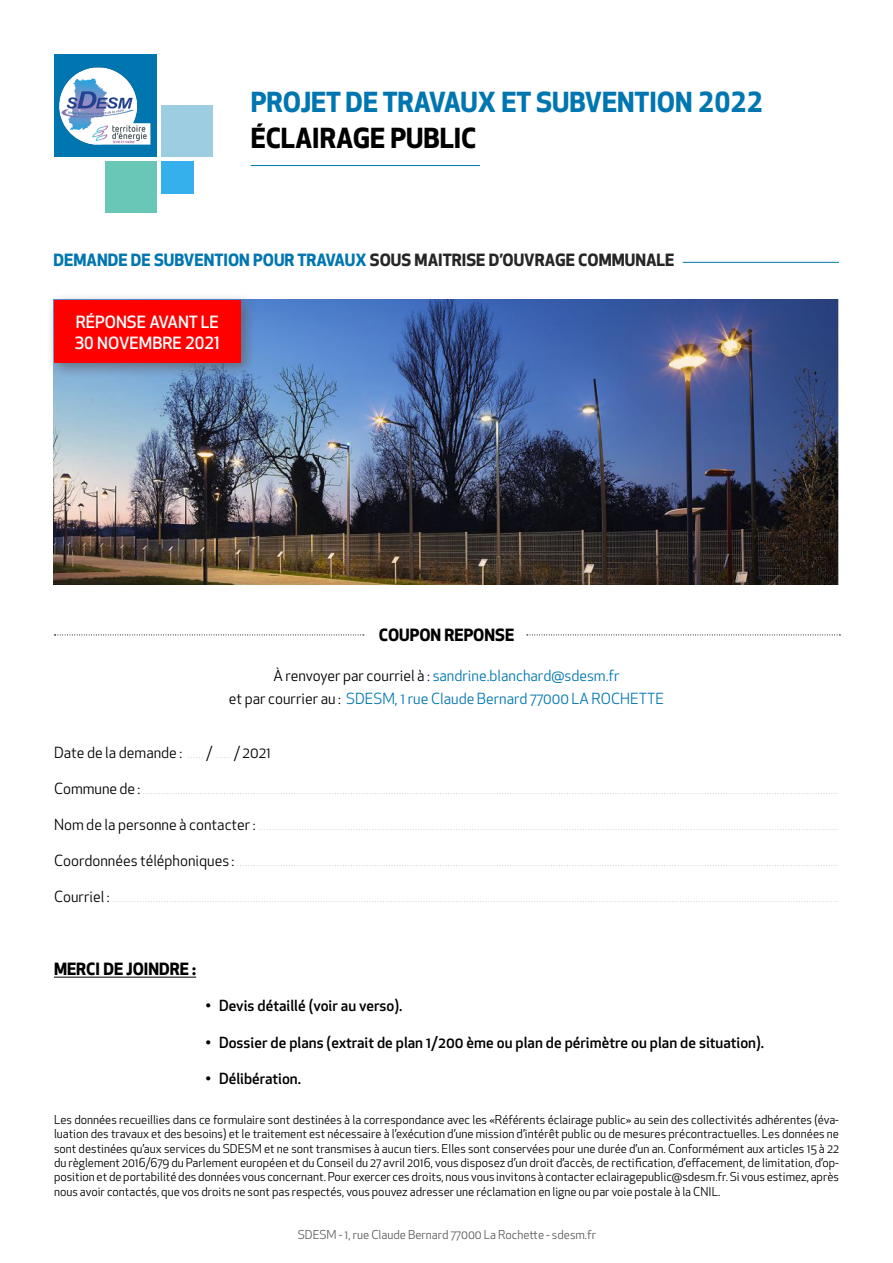
<style>
.page{position:relative;width:893px;height:1263px;background:#fff}
.page>*{position:absolute;margin:0;border:0;box-sizing:border-box;transform-origin:0 0}
.t1{font:700 27px "Apex New";color:#0076b1}
.t2{font:700 27px "Apex New";color:#000}
.t3{font:700 16.5px "Apex New";color:#0076b1}
.t4{font:700 16.5px "Apex New";color:#000}
.t5{font:500 16.5px "Apex New";color:#fff}
.t6{font:100 15px "Apex New";color:#000}
.t7{font:500 15px "Apex New";color:#000}
.t8{font:15px "Apex New";color:#0076b1}
.t9{font:15px "Apex New";color:#000}
.t10{font:12px/14.4px "Apex New";color:#000;text-align:justify}
.t11{font:12px "Apex New";color:#5c5c5f}
.s1{color:#262626}
.s2{color:#000}
.s3{color:#002060}
.s4{font-weight:100}
.s5{font-weight:400}
</style>
<div class="page">
<hr style="left:251px;top:165px;width:229px;height:1px;background:#0076b1">
<div style="left:54px;top:54px;width:102px;height:102px;background:#0076b1"></div>
<div style="left:161px;top:105px;width:51px;height:51px;background:#9dcde1"></div>
<div style="left:105px;top:162px;width:51px;height:51px;background:#68c7b7"></div>
<div style="left:161px;top:162px;width:32px;height:32px;background:#35b0ec"></div>
<img style="left:59px;top:67px;width:92px;height:78px">
<hr style="left:54px;top:977px;width:142px;height:1px;background:#000">
<svg style="left:54px;top:634px;width:310px;height:1px"></svg>
<svg style="left:527px;top:634px;width:313px;height:1px"></svg>
<hr style="left:683px;top:262px;width:156px;height:1px;background:#0076b1">
<img style="left:54px;top:300px;width:785px;height:284px">
<div style="left:46px;top:293px;width:210px;height:85px;background:#5f5e63;opacity:.75"></div>
<div style="left:54px;top:300px;width:187px;height:62px;background:#f00"></div>
<p class="t1" style="left:251px;top:82px;width:514px">PROJET DE TRAVAUX ET SUBVENTION 2022</p>
<p class="t2" style="left:251px;top:118px;width:227px">ÉCLAIRAGE PUBLIC</p>
<p class="t3" style="left:54px;top:247px;width:622px">DEMANDE DE SUBVENTION POUR TRAVAUX <span class="s1">SOUS MAITRISE D’OUVRAGE COMMUNALE</span></p>
<p class="t5" style="left:76px;top:311px;width:145px">RÉPONSE AVANT LE</p>
<p class="t5" style="left:75px;top:332px;width:147px">30 NOVEMBRE 2021</p>
<p class="t4" style="left:379px;top:623px;width:137px">COUPON REPONSE</p>
<p class="t8" style="left:273px;top:666px;width:348px"><span class="s2">À renvoyer par courriel à</span> <span class="s3">:</span> sandrine.blanchard@sdesm.fr</p>
<p class="t8" style="left:229px;top:689px;width:437px"><span class="s2">et par courrier au :</span> SDESM, 1 rue Claude Bernard 77000 LA ROCHETTE</p>
<p class="t9" style="left:54px;top:743px;width:219px">Date de la demande : <span class="s4">......</span> / <span class="s4">......</span> / 2021</p>
<p class="t6" style="left:54px;top:779px;width:786px"><span class="s5">Commune de :</span> ..................................................................................................................................................................................................................................................................</p>
<p class="t6" style="left:54px;top:815px;width:786px"><span class="s5">Nom de la personne à contacter :</span> .......................................................................................................................................................................................................................</p>
<p class="t6" style="left:54px;top:851px;width:786px"><span class="s5">Coordonnées téléphoniques :</span> ...............................................................................................................................................................................................................................</p>
<p class="t6" style="left:54px;top:887px;width:786px"><span class="s5">Courriel :</span> .............................................................................................................................................................................................................................................................................</p>
<p class="t4" style="left:54px;top:957px;width:144px">MERCI DE JOINDRE :</p>
<p class="t7" style="left:206px;top:996px;width:198px">• Devis détaillé (voir au verso).</p>
<p class="t7" style="left:206px;top:1032px;width:560px">• Dossier de plans (extrait de plan 1/200 ème ou plan de périmètre ou plan de situation).</p>
<p class="t7" style="left:206px;top:1068px;width:97px">• Délibération.</p>
<p class="t10" style="left:54px;top:1112px;width:786px">Les données recueillies dans ce formulaire sont destinées à la correspondance avec les «Référents éclairage public» au sein des collectivités adhérentes (éva&shy;luation des travaux et des besoins) et le traitement est nécessaire à l’exécution d’une mission d’intérêt public ou de mesures précontractuelles. Les données ne sont destinées qu’aux services du SDESM et ne sont transmises à aucun tiers. Elles sont conservées pour une durée d’un an. Conformément aux articles 15 à 22 du règlement 2016/679 du Parlement européen et du Conseil du 27 avril 2016, vous disposez d’un droit d’accès, de rectification, d’effacement, de limitation, d’op&shy;position et de portabilité des données vous concernant. Pour exercer ces droits, nous vous invitons à contacter eclairagepublic@sdesm.fr. Si vous estimez, après nous avoir contactés, que vos droits ne sont pas respectés, vous pouvez adresser une réclamation en ligne ou par voie postale à la CNIL.</p>
<p class="t11" style="left:298px;top:1227px;width:300px">SDESM - 1, rue Claude Bernard 77000 La Rochette - sdesm.fr</p>
</div>
